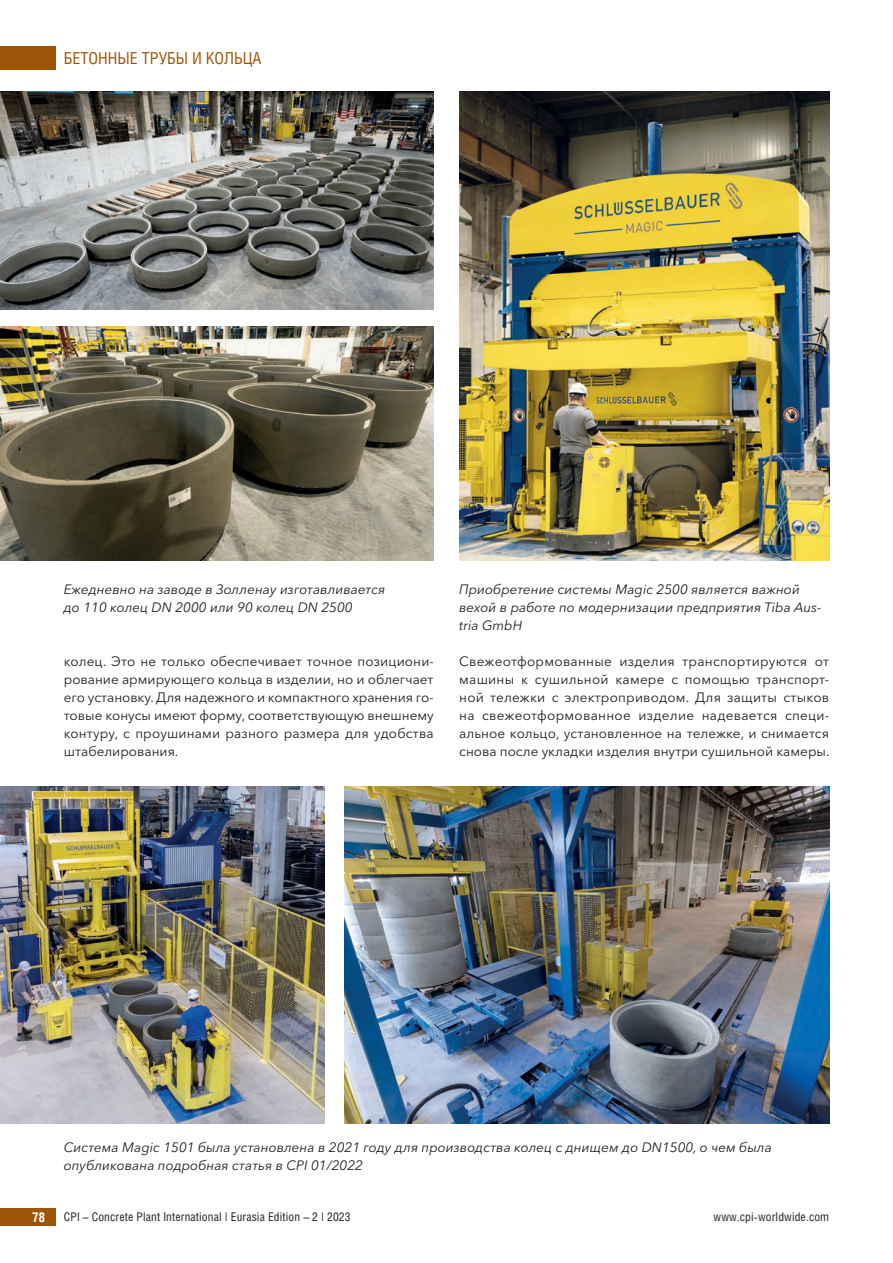
<style>
.page{position:relative;width:893px;height:1263px;background:#fff}
.page>*{position:absolute;margin:0;border:0;box-sizing:border-box;transform-origin:0 0}
.t1{font:16.5px "Helios Cond";color:#9c5506}
.t2{font:13.5px/18px "Avenir Next Cyr";color:#231f20;text-align:justify}
.t3{font:italic 13.5px/18px "Avenir Next Cyr";color:#231f20}
.t4{font:700 13.5px "Helios Cond";color:#fff}
.t5{font:12px "Helios Cond";letter-spacing:.01em;color:#231f20}
</style>
<div class="page">
<div style="left:0;top:47px;width:55px;height:23px;background:#9c5506"></div>
<div style="left:0;top:1208px;width:55px;height:18px;background:#9c5506"></div>
<img style="left:0;top:91px;width:434px;height:219px">
<img style="left:0;top:326px;width:434px;height:235px">
<img style="left:459px;top:91px;width:370px;height:470px">
<img style="left:0;top:786px;width:324px;height:338px">
<img style="left:345px;top:786px;width:484px;height:338px">
<p class="t1" style="left:64px;top:49px;width:199px">БЕТОННЫЕ ТРУБЫ И КОЛЬЦА</p>
<p class="t3" style="left:64px;top:582px;width:323px">Ежедневно на заводе в Золленау изготавливается до 110 колец DN 2000 или 90 колец DN 2500</p>
<p class="t3" style="left:459px;top:582px;width:364px">Приобретение системы Magic 2500 является важной вехой в работе по модернизации предприятия Tiba Aus&shy;tria GmbH</p>
<p class="t2" style="left:64px;top:654px;width:372px">колец. Это не только обеспечивает точное позициони&shy;рование армирующего кольца в изделии, но и облегчает его установку. Для надежного и компактного хранения го&shy;товые конусы имеют форму, соответствующую внешнему контуру, с проушинами разного размера для удобства штабелирования.</p>
<p class="t2" style="left:459px;top:653px;width:372px">Свежеотформованные изделия транспортируются от машины к сушильной камере с помощью транспорт&shy;ной тележки с электроприводом. Для защиты стыков на свежеотформованное изделие надевается специ&shy;альное кольцо, установленное на тележке, и снимается снова после укладки изделия внутри сушильной камеры.</p>
<p class="t3" style="left:64px;top:1140px;width:710px">Система Magic 1501 была установлена в 2021 году для производства колец с днищем до DN1500, о чем была опубликована подробная статья в CPI 01/2022</p>
<p class="t4" style="left:32px;top:1209px;width:15px">78</p>
<p class="t5" style="left:64px;top:1210px;width:288px">CPI – Concrete Plant International | Eurasia Edition – 2 | 2023</p>
<p class="t5" style="left:713px;top:1210px;width:117px">www.cpi-worldwide.com</p>
</div>
